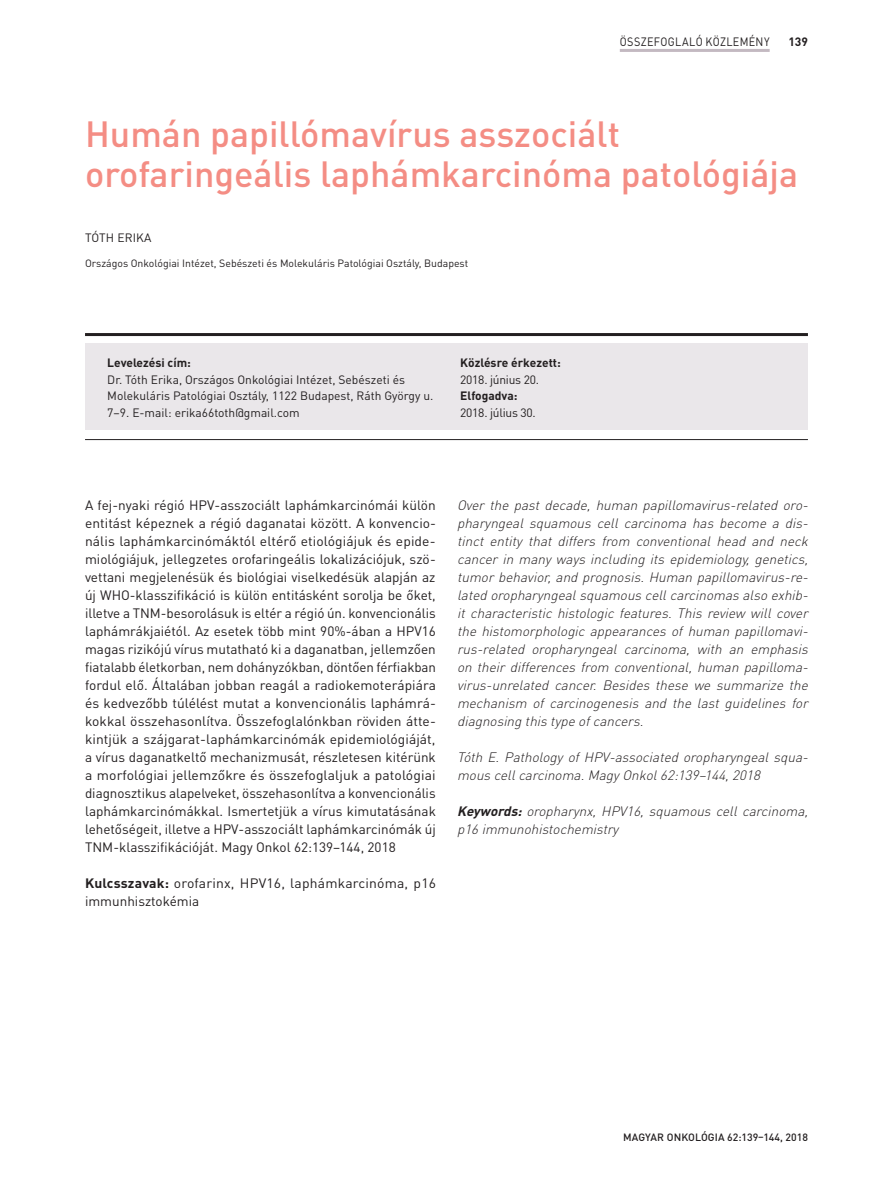
<style>
.page{position:relative;width:893px;height:1191px;background:#fff}
.page>*{position:absolute;margin:0;border:0;box-sizing:border-box;transform-origin:0 0}
.főcim{font:500 36px/40.5px "DIN Pro";color:#f48d84}
.kenyér{font:13.5px/18px "DIN Pro";color:#231f20;text-align:justify}
.angol_bevezető{font:italic 300 13.5px/18px "DIN Pro";color:#231f20}
.levelezés{font:12px/16.5px "DIN Pro";color:#231f20}
.t1{font:700 12px "DIN Pro";color:#231f20}
.levelezés-2{font:12px "DIN Pro";letter-spacing:-.02em;color:#231f20}
.levelezés-3{font:12px "DIN Pro";letter-spacing:.03em;color:#231f20;scale:.9 1}
.szerzők{font:12px "DIN Pro";letter-spacing:.01em;color:#231f20}
.munkahely{font:10.5px "DIN Pro";color:#231f20}
.t2{font:500 10.5px "DIN Pro";color:#231f20}
.s1{font-weight:700}
</style>
<div class="page">
<hr style="left:620px;top:49px;width:150px;height:3px;background:#c3b9c1">
<div style="left:85px;top:344px;width:723px;height:86px;background:#eae7ea"></div>
<hr style="left:85px;top:333px;width:723px;height:3px;background:#231f20">
<hr style="left:85px;top:439px;width:723px;height:1px;background:#231f20">
<p class="levelezés-3" style="left:620px;top:34px;width:168px">ÖSSZEFOGLALÓ KÖZLEMÉNY</p>
<p class="t1" style="left:788px;top:33px;width:21px">139</p>
<p class="főcim" style="left:85px;top:112px;width:714px">Humán papillómavírus asszociált orofaringeális laphámkarcinóma patológiája</p>
<p class="szerzők" style="left:85px;top:229px;width:68px">TÓTH ERIKA</p>
<p class="munkahely" style="left:85px;top:256px;width:385px">Országos Onkológiai Intézet, Sebészeti és Molekuláris Patológiai Osztály, Budapest</p>
<p class="t1" style="left:107px;top:354px;width:85px">Levelezési cím:</p>
<p class="levelezés" style="left:107px;top:370px;width:328px">Dr. Tóth Erika, Országos Onkológiai Intézet, Sebészeti és<br>Molekuláris Patológiai Osztály, 1122 Budapest, Ráth György u.<br>7−9. E-mail: erika66toth@gmail.com</p>
<p class="t1" style="left:460px;top:354px;width:102px">Közlésre érkezett:</p>
<p class="levelezés-2" style="left:460px;top:371px;width:80px">2018. június 20.</p>
<p class="t1" style="left:460px;top:387px;width:59px">Elfogadva:</p>
<p class="levelezés-2" style="left:460px;top:404px;width:77px">2018. július 30.</p>
<p class="kenyér" style="left:85px;top:495px;width:353px">A fej-nyaki régió HPV-asszociált laphámkarcinómái külön entitást képeznek a régió daganatai között. A konvencio&shy;nális laphámkarcinómáktól eltérő etiológiájuk és epide&shy;miológiájuk, jellegzetes orofaringeális lokalizációjuk, szö&shy;vettani megjelenésük és biológiai viselkedésük alapján az új WHO-klasszifikáció is külön entitásként sorolja be őket, illetve a TNM-besorolásuk is eltér a régió ún. konvencionális laphámrákjaiétól. Az esetek több mint 90%-ában a HPV16 magas rizikójú vírus mutatható ki a daganatban, jellemzően fiatalabb életkorban, nem dohányzókban, döntően férfiakban fordul elő. Általában jobban reagál a radiokemoterápiára és kedvezőbb túlélést mutat a konvencionális laphámrá&shy;kokkal összehasonlítva. Összefoglalónkban röviden átte&shy;kintjük a szájgarat-laphámkarcinómák epidemiológiáját, a vírus daganatkeltő mechanizmusát, részletesen kitérünk a morfológiai jellemzőkre és összefoglaljuk a patológiai diagnosztikus alapelveket, összehasonlítva a konvencionális laphámkarcinómákkal. Ismertetjük a vírus kimutatásának lehetőségeit, illetve a HPV-asszociált laphámkarcinómák új TNM-klasszifikációját. Magy Onkol 62:139–144, 2018</p>
<p class="kenyér" style="left:85px;top:873px;width:352px"><span class="s1">Kulcsszavak:</span> orofarinx, HPV16, laphámkarcinóma, p16 immunhisztokémia</p>
<p class="angol_bevezető" style="left:457px;top:495px;width:356px;text-align:justify">Over the past decade, human papillomavirus-related oro&shy;pharyngeal squamous cell carcinoma has become a dis&shy;tinct entity that differs from conventional head and neck cancer in many ways including its epidemiology, genetics, tumor behavior, and prognosis. Human papillomavirus-re&shy;lated oropharyngealsquamouscellcarcinomasalso exhib&shy;it characteristic histologic features. This review will cover the histomorphologic appearances of human papillomavi&shy;rus-related oropharyngeal carcinoma, with an emphasis on their differences from conventional, human papilloma&shy;virus-unrelated cancer. Besides these we summarize the mechanism of carcinogenesis and the last guidelines for diagnosing thistype ofcancers.</p>
<p class="angol_bevezető" style="left:457px;top:747px;width:356px">Tóth E. Pathology of HPV-associated oropharyngeal squa&shy;mouscellcarcinoma.MagyOnkol62:139–144,2018</p>
<p class="angol_bevezető" style="left:457px;top:801px;width:356px"><span class="s1">Keywords:</span> oropharynx, HPV16, squamous cell carcinoma, p16 immunohistochemistry</p>
<p class="t2" style="left:623px;top:1129px;width:186px">MAGYAR ONKOLÓGIA 62:139–144, 2018</p>
</div>
